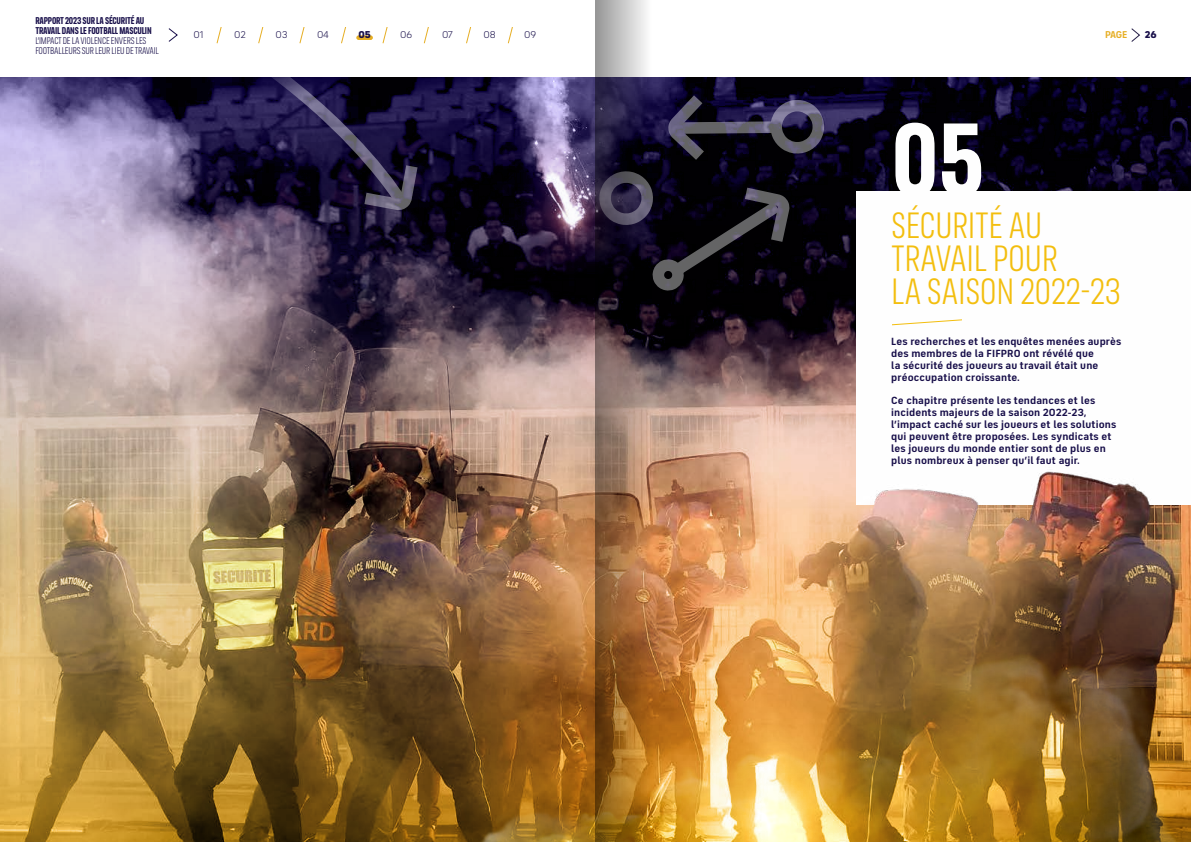
<style>
.page{position:relative;width:1191px;height:842px;background:#fff}
.page>*{position:absolute;margin:0;border:0;box-sizing:border-box;transform-origin:0 0}
.t1{font:700 104.7px "FS Industrie Cd";color:#fff}
.t2{font:37.5px/33px "FS Industrie Cd";letter-spacing:-.01em;color:#f4bf0f}
.t3{font:700 10.5px/12px "FS Industrie";letter-spacing:.01em;color:#180f4a}
.t4{font:10px/10px "FS Industrie Cd";letter-spacing:-.02em;color:#180f4a}
.t5{font:700 10px/10px "FS Industrie Cd";letter-spacing:-.02em;color:#180f4a}
.t6{font:10px "FS Industrie";letter-spacing:-.02em;color:#180f4a}
.t7{font:900 10px "FS Industrie";color:#180f4a}
.t8{font:700 10px "FS Industrie";color:#e6ae23}
</style>
<div class="page">
<img style="left:0;top:77px;width:1191px;height:765px">
<svg style="left:663px;top:171px;width:126px;height:120px;background:#14121a"></svg>
<svg style="left:668px;top:95px;width:156px;height:65px;background:#2b273d"></svg>
<svg style="left:364px;top:165px;width:53px;height:45px"></svg>
<svg style="left:0;top:39px;width:407px;height:167px"></svg>
<img style="left:1112px;top:505px;width:79px;height:337px">
<img style="left:62px;top:352px;width:1050px;height:490px">
<div style="left:857px;top:191px;width:334px;height:314px;background:#fff"></div>
<svg style="left:892px;top:319px;width:70px;height:7px"></svg>
<div style="left:179px;top:56px;width:207px;height:6px;background:#fff"></div>
<div style="left:203px;top:46px;width:184px;height:6px;background:#fff"></div>
<div style="left:206px;top:43px;width:327px;height:6px;background:#fff"></div>
<div style="left:356px;top:35px;width:17px;height:5px;background:#e6ae23;border-radius:2px"></div>
<svg style="left:216px;top:27px;width:7px;height:17px"></svg>
<svg style="left:507px;top:27px;width:6px;height:17px"></svg>
<svg style="left:258px;top:27px;width:6px;height:17px"></svg>
<svg style="left:299px;top:27px;width:6px;height:17px"></svg>
<svg style="left:340px;top:27px;width:7px;height:17px"></svg>
<svg style="left:382px;top:27px;width:6px;height:17px"></svg>
<svg style="left:423px;top:27px;width:6px;height:17px"></svg>
<svg style="left:466px;top:27px;width:5px;height:17px"></svg>
<svg style="left:168px;top:28px;width:10px;height:14px"></svg>
<img style="left:595px;top:0;width:68px;height:842px">
<p class="t5" style="left:35px;top:15px;width:118px">RAPPORT 2023 SUR LA SÉCURITÉ AU<br>TRAVAIL DANS LE FOOTBALL MASCULIN</p>
<p class="t4" style="left:35px;top:36px;width:125px">L’IMPACT DE LA VIOLENCE ENVERS LES<br>FOOTBALLEURS SUR LEUR LIEU DE TRAVAIL</p>
<p class="t6" style="left:193px;top:29px;width:11px">01</p>
<p class="t6" style="left:234px;top:29px;width:13px">02</p>
<p class="t6" style="left:275px;top:29px;width:13px">03</p>
<p class="t6" style="left:317px;top:29px;width:13px">04</p>
<p class="t7" style="left:358px;top:28px;width:14px">05</p>
<p class="t6" style="left:400px;top:29px;width:13px">06</p>
<p class="t6" style="left:442px;top:29px;width:12px">07</p>
<p class="t6" style="left:483px;top:29px;width:14px">08</p>
<p class="t6" style="left:524px;top:29px;width:13px">09</p>
<p class="t8" style="left:1105px;top:28px;width:24px">PAGE</p>
<p class="t7" style="left:1144px;top:28px;width:13px">26</p>
<h1 class="t1" style="left:891px;top:95px;width:94px">05</h1>
<h2 class="t2" style="left:891px;top:210px;width:231px">SÉCURITÉ AU<br>TRAVAIL POUR<br>LA SAISON 2022-23</h2>
<p class="t3" style="left:891px;top:335px;width:231px">Les recherches et les enquêtes menées auprès des membres de la FIFPRO ont révélé que<br>la sécurité des joueurs au travail était une préoccupation croissante.</p>
<p class="t3" style="left:891px;top:394px;width:226px">Ce chapitre présente les tendances et les incidents majeurs de la saison 2022-23, l’impact caché sur les joueurs et les solutions qui peuvent être proposées. Les syndicats et les joueurs du monde entier sont de plus en plus nombreux à penser qu’il faut agir.</p>
</div>
